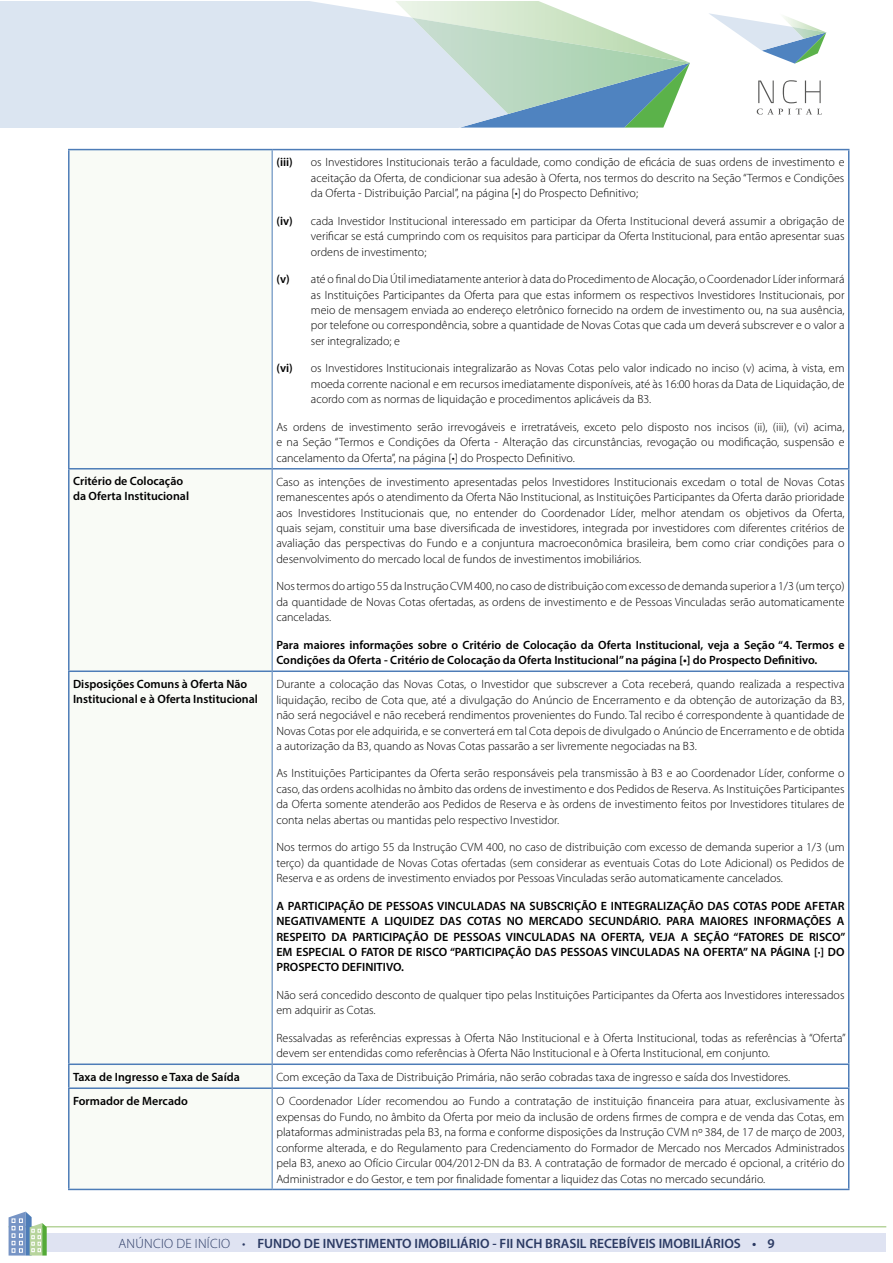
<style>
.page{position:relative;width:893px;height:1263px;background:#fff}
.page>*{position:absolute;margin:0;border:0;box-sizing:border-box;transform-origin:0 0}
.t1{font:600 13.5px "Myriad Pro";color:#2b3a63}
.t2{font:300 12px/15.5px "Myriad Pro";color:#000;text-align:justify}
.t3{font:600 12px/15.5px "Myriad Pro";color:#000}
.s1{font-weight:600}
.s2{font-weight:300}
</style>
<div class="page">
<hr style="left:9px;top:1226px;width:877px;height:1px;background:#b7d49c">
<div style="left:32px;top:1233px;width:854px;height:19px;background:#dfe3f2"></div>
<svg style="left:9px;top:1211px;width:38px;height:44px"></svg>
<svg style="left:757px;top:80px;width:65px;height:35px"></svg>
<svg style="left:709px;top:13px;width:117px;height:51px"></svg>
<div style="left:0;top:1px;width:394px;height:127px;background:#dbe5f1"></div>
<svg style="left:394px;top:1px;width:296px;height:127px"></svg>
<div style="left:70px;top:150px;width:202px;height:1039px;background:#f9fbf6"></div>
<hr style="left:68px;top:149px;width:204px;height:1px;background:#4d7cb7">
<hr style="left:68px;top:150px;width:2px;height:318px;background:#4d7cb7">
<hr style="left:272px;top:149px;width:577px;height:1px;background:#4d7cb7">
<hr style="left:848px;top:150px;width:1px;height:318px;background:#4d7cb7">
<hr style="left:68px;top:468px;width:204px;height:1px;background:#4d7cb7">
<hr style="left:68px;top:469px;width:2px;height:201px;background:#4d7cb7">
<hr style="left:273px;top:468px;width:576px;height:1px;background:#4d7cb7">
<hr style="left:848px;top:469px;width:1px;height:201px;background:#4d7cb7">
<hr style="left:68px;top:670px;width:204px;height:2px;background:#4d7cb7">
<hr style="left:68px;top:672px;width:2px;height:391px;background:#4d7cb7">
<hr style="left:273px;top:670px;width:576px;height:2px;background:#4d7cb7">
<hr style="left:848px;top:672px;width:1px;height:391px;background:#4d7cb7">
<hr style="left:68px;top:1063px;width:204px;height:2px;background:#4d7cb7">
<hr style="left:68px;top:1065px;width:2px;height:22px;background:#4d7cb7">
<hr style="left:273px;top:1063px;width:576px;height:2px;background:#4d7cb7">
<svg style="left:848px;top:1065px;width:1px;height:22px"></svg>
<hr style="left:68px;top:1087px;width:204px;height:2px;background:#4d7cb7">
<hr style="left:68px;top:1089px;width:2px;height:100px;background:#4d7cb7">
<hr style="left:273px;top:1087px;width:576px;height:2px;background:#4d7cb7">
<hr style="left:848px;top:1089px;width:1px;height:100px;background:#4d7cb7">
<hr style="left:68px;top:1189px;width:204px;height:1px;background:#4d7cb7">
<hr style="left:272px;top:1189px;width:577px;height:1px;background:#4d7cb7">
<hr style="left:272px;top:150px;width:1px;height:319px;background:#4d7cb7">
<hr style="left:272px;top:469px;width:1px;height:202px;background:#4d7cb7">
<hr style="left:272px;top:671px;width:1px;height:393px;background:#4d7cb7">
<svg style="left:272px;top:1064px;width:1px;height:24px"></svg>
<hr style="left:272px;top:1088px;width:1px;height:101px;background:#4d7cb7">
<p class="t3" style="left:276px;top:154px;width:18px">(iii)</p>
<p class="t2" style="left:311px;top:155px;width:535px">os Investidores Institucionais terão a faculdade, como condição de eficácia de suas ordens de investimento e aceitação da Oferta, de condicionar sua adesão à Oferta, nos termos do descrito na Seção “Termos e Condições da Oferta - Distribuição Parcial”, na página [•] do Prospecto Definitivo;</p>
<p class="t2" style="left:311px;top:213px;width:535px;text-indent:-34px"><span class="s1">(iv)</span> cada Investidor Institucional interessado em participar da Oferta Institucional deverá assumir a obrigação de verificar se está cumprindo com os requisitos para participar da Oferta Institucional, para então apresentar suas ordens de investimento;</p>
<p class="t2" style="left:311px;top:271px;width:535px;text-indent:-34px"><span class="s1">(v)</span> até o final do Dia Útil imediatamente anterior à data do Procedimento de Alocação, o Coordenador Líder informará as Instituições Participantes da Oferta para que estas informem os respectivos Investidores Institucionais, por meio de mensagem enviada ao endereço eletrônico fornecido na ordem de investimento ou, na sua ausência, por telefone ou correspondência, sobre a quantidade de Novas Cotas que cada um deverá subscrever e o valor a ser integralizado; e</p>
<p class="t2" style="left:311px;top:361px;width:535px;text-indent:-34px"><span class="s1">(vi)</span> os Investidores Institucionais integralizarão as Novas Cotas pelo valor indicado no inciso (v) acima, à vista, em moeda corrente nacional e em recursos imediatamente disponíveis, até às 16:00 horas da Data de Liquidação, de acordo com as normas de liquidação e procedimentos aplicáveis da B3.</p>
<p class="t2" style="left:276px;top:419px;width:570px">As ordens de investimento serão irrevogáveis e irretratáveis, exceto pelo disposto nos incisos (ii), (iii), (vi) acima, e na Seção “Termos e Condições da Oferta - Alteração das circunstâncias, revogação ou modificação, suspensão e cancelamento da Oferta”, na página [•] do Prospecto Definitivo.</p>
<p class="t3" style="left:73px;top:473px;width:118px;line-height:15px">Critério de Colocação da Oferta Institucional</p>
<p class="t2" style="left:276px;top:474px;width:570px">Caso as intenções de investimento apresentadas pelos Investidores Institucionais excedam o total de Novas Cotas remanescentes após o atendimento da Oferta Não Institucional, as Instituições Participantes da Oferta darão prioridade aos Investidores Institucionais que, no entender do Coordenador Líder, melhor atendam os objetivos da Oferta, quais sejam, constituir uma base diversificada de investidores, integrada por investidores com diferentes critérios de avaliação das perspectivas do Fundo e a conjuntura macroeconômica brasileira, bem como criar condições para o desenvolvimento do mercado local de fundos de investimentos imobiliários.</p>
<p class="t2" style="left:276px;top:579px;width:570px">Nos termos do artigo 55 da Instrução CVM 400, no caso de distribuição com excesso de demanda superior a 1/3 (um terço) da quantidade de Novas Cotas ofertadas, as ordens de investimento e de Pessoas Vinculadas serão automaticamente canceladas.</p>
<p class="t3" style="left:276px;top:637px;width:570px">Para maiores informações sobre o Critério de Colocação da Oferta Institucional, veja a Seção “4. Termos e<br>Condições da Oferta - Critério de Colocação da Oferta Institucional” na página [•] do Prospecto Definitivo.</p>
<p class="t3" style="left:73px;top:676px;width:186px;line-height:15px">Disposições Comuns à Oferta Não<br>Institucional e à Oferta Institucional</p>
<p class="t2" style="left:276px;top:677px;width:570px">Durante a colocação das Novas Cotas, o Investidor que subscrever a Cota receberá, quando realizada a respectiva liquidação, recibo de Cota que, até a divulgação do Anúncio de Encerramento e da obtenção de autorização da B3, não será negociável e não receberá rendimentos provenientes do Fundo. Tal recibo é correspondente à quantidade de Novas Cotas por ele adquirida, e se converterá em tal Cota depois de divulgado o Anúncio de Encerramento e de obtida a autorização da B3, quando as Novas Cotas passarão a ser livremente negociadas na B3.</p>
<p class="t2" style="left:276px;top:766px;width:570px">As Instituições Participantes da Oferta serão responsáveis pela transmissão à B3 e ao Coordenador Líder, conforme o caso, das ordens acolhidas no âmbito das ordens de investimento e dos Pedidos de Reserva. As Instituições Participantes da Oferta somente atenderão aos Pedidos de Reserva e às ordens de investimento feitos por Investidores titulares de conta nelas abertas ou mantidas pelo respectivo Investidor.</p>
<p class="t2" style="left:276px;top:840px;width:570px">Nos termos do artigo 55 da Instrução CVM 400, no caso de distribuição com excesso de demanda superior a 1/3 (um terço) da quantidade de Novas Cotas ofertadas (sem considerar as eventuais Cotas do Lote Adicional) os Pedidos de Reserva e as ordens de investimento enviados por Pessoas Vinculadas serão automaticamente cancelados.</p>
<p class="t3" style="left:276px;top:897px;width:570px;text-align:justify">A PARTICIPAÇÃO DE PESSOAS VINCULADAS NA SUBSCRIÇÃO E INTEGRALIZAÇÃO DAS COTAS PODE AFETAR NEGATIVAMENTE A LIQUIDEZ DAS COTAS NO MERCADO SECUNDÁRIO. PARA MAIORES INFORMAÇÕES A RESPEITO DA PARTICIPAÇÃO DE PESSOAS VINCULADAS NA OFERTA, VEJA A SEÇÃO “FATORES DE RISCO” EM ESPECIAL O FATOR DE RISCO “PARTICIPAÇÃO DAS PESSOAS VINCULADAS NA OFERTA” NA PÁGINA [·] DO PROSPECTO DEFINITIVO.</p>
<p class="t2" style="left:276px;top:987px;width:570px">Não será concedido desconto de qualquer tipo pelas Instituições Participantes da Oferta aos Investidores interessados em adquirir as Cotas.</p>
<p class="t2" style="left:276px;top:1030px;width:571px">Ressalvadas as referências expressas à Oferta Não Institucional e à Oferta Institucional, todas as referências à “Oferta” devem ser entendidas como referências à Oferta Não Institucional e à Oferta Institucional, em conjunto.</p>
<p class="t3" style="left:73px;top:1069px;width:168px">Taxa de Ingresso e Taxa de Saída</p>
<p class="t2" style="left:276px;top:1070px;width:515px">Com exceção da Taxa de Distribuição Primária, não serão cobradas taxa de ingresso e saída dos Investidores.</p>
<p class="t3" style="left:73px;top:1093px;width:116px">Formador de Mercado</p>
<p class="t2" style="left:276px;top:1094px;width:570px">O Coordenador Líder recomendou ao Fundo a contratação de instituição financeira para atuar, exclusivamente às expensas do Fundo, no âmbito da Oferta por meio da inclusão de ordens firmes de compra e de venda das Cotas, em plataformas administradas pela B3, na forma e conforme disposições da Instrução CVM nº 384, de 17 de março de 2003, conforme alterada, e do Regulamento para Credenciamento do Formador de Mercado nos Mercados Administrados pela B3, anexo ao Ofício Circular 004/2012-DN da B3. A contratação de formador de mercado é opcional, a critério do Administrador e do Gestor, e tem por finalidade fomentar a liquidez das Cotas no mercado secundário.</p>
<p class="t1" style="left:118px;top:1235px;width:658px"><span class="s2">ANÚNCIO DE INÍCIO •</span> FUNDO DE INVESTIMENTO IMOBILIÁRIO - FII NCH BRASIL RECEBÍVEIS IMOBILIÁRIOS • 9</p>
</div>
